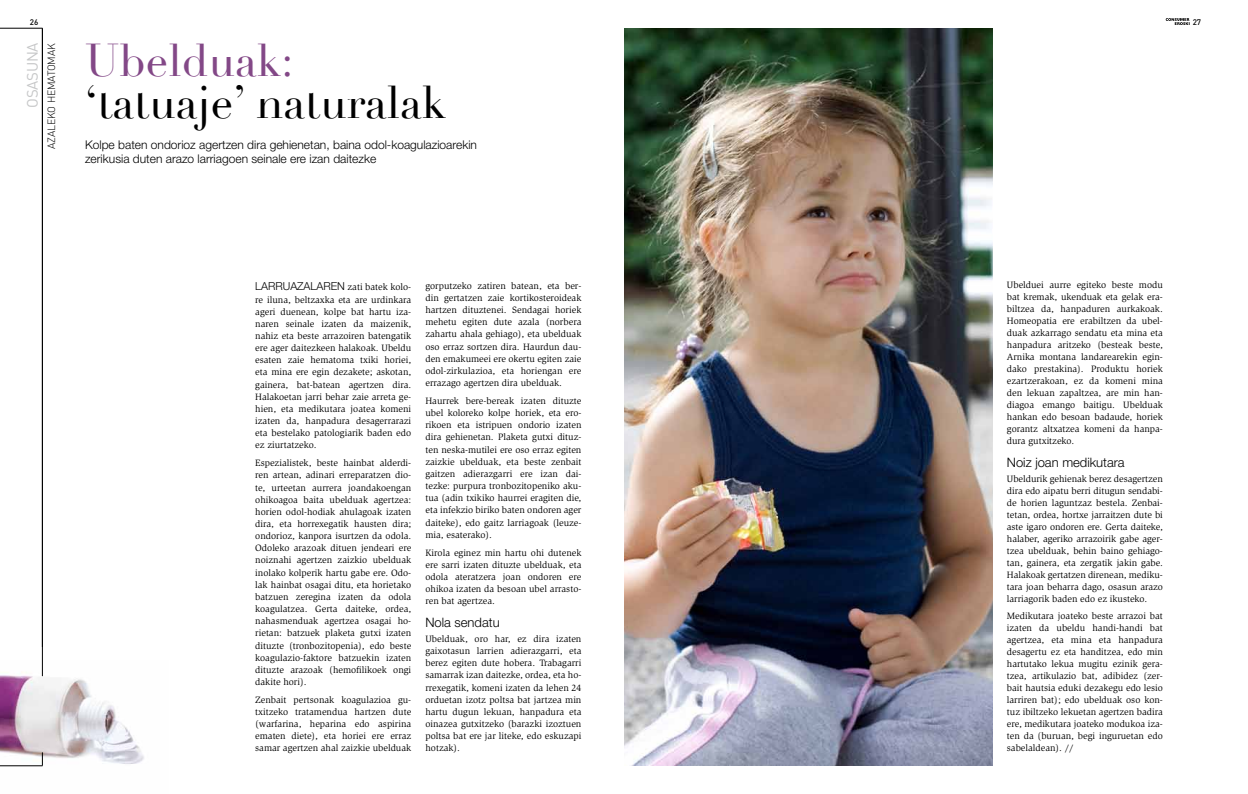
<style>
.page{position:relative;width:1248px;height:794px;background:#fff}
.page>*{position:absolute;margin:0;border:0;box-sizing:border-box;transform-origin:0 0}
.t1{font:45px "Didot";color:#000}
.t2{font:45px "Didot";color:#834887}
.t3{font:15px "DIN";letter-spacing:-.02em;color:#c6c7c8}
.t4{font:300 13px "Helvetica Neue";color:#000}
.t5{font:300 12px/14px "Helvetica Neue";color:#000}
.t6{font:300 10.5px "DIN";letter-spacing:-.02em;color:#000}
.t7{font:9.5px/12.2px "Slimbach";color:#000;text-align:justify}
.t8{font:500 8px "DIN";color:#000}
.s1{font-family:"Helvetica Neue";font-weight:300;font-size:11px}
</style>
<div class="page">
<svg style="left:1165px;top:18px;width:24px;height:7px"></svg>
<hr style="left:0;top:28px;width:43px;height:1px;background:#000">
<img style="left:0;top:660px;width:144px;height:107px">
<hr style="left:42px;top:28px;width:1px;height:648px;background:#000">
<hr style="left:0;top:765px;width:43px;height:1px;background:#000">
<svg style="left:42px;top:752px;width:1px;height:13px"></svg>
<img style="left:624px;top:28px;width:368px;height:737px">
<p class="t8" style="left:30px;top:17px;width:10px">26</p>
<p class="t8" style="left:1192px;top:17px;width:10px">27</p>
<h2 class="t3" style="left:23px;top:108px;width:67px;rotate:-90deg">OSASUNA</h2>
<p class="t6" style="left:45px;top:149px;width:107px;rotate:-90deg">azaleko hematomak</p>
<h1 class="t2" style="left:85px;top:33px;width:210px">Ubelduak:</h1>
<h1 class="t1" style="left:85px;top:75px;width:362px">‘tatuaje’ naturalak</h1>
<p class="t5" style="left:85px;top:137px;width:393px">Kolpe baten ondorioz agertzen dira gehienetan, baina odol-koagulazioarekin zerikusia duten arazo larriagoen seinale ere izan daitezke</p>
<p class="t7" style="left:255px;top:281px;width:157px"><span class="s1">Larruazalaren</span> zati batek kolo&shy;re iluna, beltzaxka eta are urdinkara ageri duenean, kolpe bat hartu iza&shy;naren seinale izaten da maizenik, nahiz eta beste arrazoiren batengatik ere ager daitezkeen halakoak. Ubeldu esaten zaie hematoma txiki horiei, eta mina ere egin dezakete; askotan, gainera, bat-batean agertzen dira.<br>Halakoetan jarri behar zaie arreta ge&shy;hien, eta medikutara joatea komeni izaten da, hanpadura desagerrarazi eta bestelako patologiarik baden edo ez ziurtatzeko.</p>
<p class="t7" style="left:255px;top:457px;width:157px">Espezialistek, beste hainbat alderdi&shy;ren artean, adinari erreparatzen dio&shy;te, urteetan aurrera joandakoengan ohikoagoa baita ubelduak agertzea: horien odol-hodiak ahulagoak izaten dira, eta horrexegatik hausten dira; ondorioz, kanpora isurtzen da odola.<br>Odoleko arazoak dituen jendeari ere noiznahi agertzen zaizkio ubelduak inolako kolperik hartu gabe ere. Odo&shy;lak hainbat osagai ditu, eta horietako batzuen zeregina izaten da odola koagulatzea. Gerta daiteke, ordea, nahasmenduak agertzea osagai ho&shy;rietan: batzuek plaketa gutxi izaten dituzte (tronbozitopenia), edo beste koagulazio-faktore batzuekin izaten dituzte arazoak (hemofilikoek ongi dakite hori).</p>
<p class="t7" style="left:255px;top:693px;width:157px">Zenbait pertsonak koagulazioa gu&shy;txitzeko tratamendua hartzen dute (warfarina, heparina edo aspirina ematen diete), eta horiei ere erraz samar agertzen ahal zaizkie ubelduak</p>
<p class="t7" style="left:425px;top:279px;width:157px">gorputzeko zatiren batean, eta ber&shy;din gertatzen zaie kortikosteroideak hartzen dituztenei. Sendagai horiek mehetu egiten dute azala (norbera zahartu ahala gehiago), eta ubelduak oso erraz sortzen dira. Haurdun dau&shy;den emakumeei ere okertu egiten zaie odol-zirkulazioa, eta horiengan ere errazago agertzen dira ubelduak.</p>
<p class="t7" style="left:425px;top:395px;width:157px">Haurrek bere-bereak izaten dituzte ubel koloreko kolpe horiek, eta ero&shy;rikoen eta istripuen ondorio izaten dira gehienetan. Plaketa gutxi dituz&shy;ten neska-mutilei ere oso erraz egiten zaizkie ubelduak, eta beste zenbait gaitzen adierazgarri ere izan dai&shy;tezke: purpura tronbozitopeniko aku&shy;tua (adin txikiko haurrei eragiten die, eta infekzio biriko baten ondoren ager daiteke), edo gaitz larriagoak (leuze&shy;mia, esaterako).</p>
<p class="t7" style="left:425px;top:546px;width:157px">Kirola eginez min hartu ohi dutenek ere sarri izaten dituzte ubelduak, eta odola ateratzera joan ondoren ere ohikoa izaten da besoan ubel arrasto&shy;ren bat agertzea.</p>
<h3 class="t4" style="left:425px;top:614px;width:76px">Nola sendatu</h3>
<p class="t7" style="left:425px;top:633px;width:157px">Ubelduak, oro har, ez dira izaten gaixotasun larrien adierazgarri, eta berez egiten dute hobera. Trabagarri samarrak izan daitezke, ordea, eta ho&shy;rrexegatik, komeni izaten da lehen 24 orduetan izotz poltsa bat jartzea min hartu dugun lekuan, hanpadura eta oinazea gutxitzeko (barazki izoztuen poltsa bat ere jar liteke, edo eskuzapi hotzak).</p>
<p class="t7" style="left:1006px;top:279px;width:157px">Ubelduei aurre egiteko beste modu bat kremak, ukenduak eta gelak era&shy;biltzea da, hanpaduren aurkakoak.<br>Homeopatia ere erabiltzen da ubel&shy;duak azkarrago sendatu eta mina eta hanpadura aritzeko (besteak beste, Arnika montana landarearekin egin&shy;dako prestakina). Produktu horiek ezartzerakoan, ez da komeni mina den lekuan zapaltzea, are min han&shy;diagoa emango baitigu. Ubelduak hankan edo besoan badaude, horiek gorantz altxatzea komeni da hanpa&shy;dura gutxitzeko.</p>
<h3 class="t4" style="left:1006px;top:454px;width:119px">Noiz joan medikutara</h3>
<p class="t7" style="left:1006px;top:472px;width:157px">Ubeldurik gehienak berez desagertzen dira edo aipatu berri ditugun sendabi&shy;de horien laguntzaz bestela. Zenbai&shy;tetan, ordea, hortxe jarraitzen dute bi aste igaro ondoren ere. Gerta daiteke, halaber, ageriko arrazoirik gabe ager&shy;tzea ubelduak, behin baino gehiago&shy;tan, gainera, eta zergatik jakin gabe.<br>Halakoak gertatzen direnean, mediku&shy;tara joan beharra dago, osasun arazo larriagorik baden edo ez ikusteko.</p>
<p class="t7" style="left:1006px;top:610px;width:157px">Medikutara joateko beste arrazoi bat izaten da ubeldu handi-handi bat agertzea, eta mina eta hanpadura desagertu ez eta handitzea, edo min hartutako lekua mugitu ezinik gera&shy;tzea, artikulazio bat, adibidez (zer&shy;bait hautsia eduki dezakegu edo lesio larriren bat); edo ubelduak oso kon&shy;tuz ibiltzeko lekuetan agertzen badira ere, medikutara joateko modukoa iza&shy;ten da (buruan, begi inguruetan edo sabelaldean). //</p>
</div>
